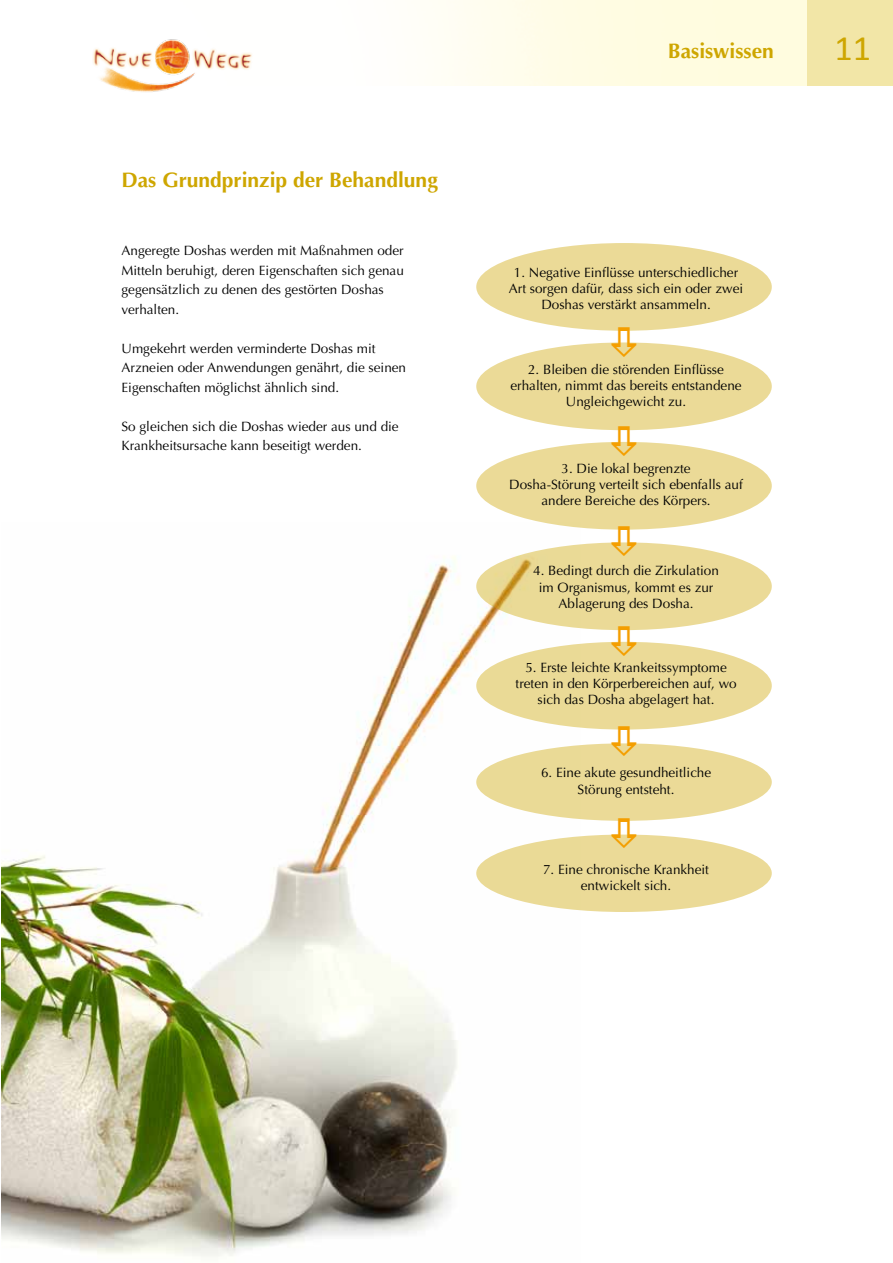
<style>
.page{position:relative;width:893px;height:1263px;background:#fff}
.page>*{position:absolute;margin:0;border:0;box-sizing:border-box;transform-origin:0 0}
.t1{font:36px "Calibri";color:#cea600}
.t2{font:700 21px "Optima";color:#cea600}
.t3{font:13.5px/16.2px "Optima";color:#000;text-align:center}
</style>
<div class="page">
<img style="left:1px;top:523px;width:579px;height:734px">
<div style="left:476px;top:342px;width:296px;height:88px;background:#ebda97;border-radius:50%"></div>
<div style="left:476px;top:442px;width:296px;height:88px;background:#ebda97;border-radius:50%"></div>
<div style="left:476px;top:542px;width:296px;height:88px;background:#ebda97;border-radius:50%"></div>
<div style="left:476px;top:642px;width:296px;height:87px;background:#ebda97;border-radius:50%"></div>
<div style="left:476px;top:743px;width:296px;height:78px;background:#ebda97;border-radius:50%"></div>
<div style="left:476px;top:834px;width:296px;height:78px;background:#ebda97;border-radius:50%"></div>
<div style="left:476px;top:243px;width:296px;height:88px;background:#ebda97;border-radius:50%"></div>
<div style="left:808px;top:0;width:85px;height:85px;background:#f2e6a7"></div>
<img style="left:92px;top:39px;width:161px;height:53px">
<svg style="left:612px;top:330px;width:24px;height:13px"></svg>
<svg style="left:614px;top:430px;width:20px;height:1px"></svg>
<svg style="left:612px;top:529px;width:24px;height:14px"></svg>
<svg style="left:615px;top:630px;width:18px;height:12px"></svg>
<svg style="left:612px;top:820px;width:24px;height:15px"></svg>
<svg style="left:612px;top:729px;width:24px;height:15px"></svg>
<h2 class="t2" style="left:121px;top:167px;width:318px">Das Grundprinzip der Behandlung</h2>
<p class="t3" style="left:122px;top:241px;width:284px;line-height:19.5px;text-align:left">Angeregte Doshas werden mit Maßnahmen oder Mitteln beruhigt, deren Eigenschaften sich genau gegensätzlich zu denen des gestörten Doshas verhalten.</p>
<p class="t3" style="left:122px;top:339px;width:286px;line-height:19.5px;text-align:left">Umgekehrt werden verminderte Doshas mit<br>Arzneien oder Anwendungen genährt, die seinen<br>Eigenschaften möglichst ähnlich sind.</p>
<p class="t3" style="left:122px;top:417px;width:279px;line-height:19.5px;text-align:left">So gleichen sich die Doshas wieder aus und die<br>Krankheitsursache kann beseitigt werden.</p>
<h2 class="t2" style="left:668px;top:38px;width:107px">Basiswissen</h2>
<h1 class="t1" style="left:834px;top:26px;width:38px">11</h1>
<p class="t3" style="left:509px;top:264px;width:236px">1. Negative Einflüsse unterschiedlicher<br>Art sorgen dafür, dass sich ein oder zwei<br>Doshas verstärkt ansammeln.</p>
<p class="t3" style="left:510px;top:361px;width:233px">2. Bleiben die störenden Einflüsse erhalten, nimmt das bereits entstandene<br>Ungleichgewicht zu.</p>
<p class="t3" style="left:509px;top:460px;width:235px">3. Die lokal begrenzte<br>Dosha-Störung verteilt sich ebenfalls auf andere Bereiche des Körpers.</p>
<p class="t3" style="left:533px;top:563px;width:187px">4. Bedingt durch die Zirkulation im Organismus, kommt es zur<br>Ablagerung des Dosha.</p>
<p class="t3" style="left:516px;top:659px;width:222px">5. Erste leichte Krankeitssymptome treten in den Körperbereichen auf, wo sich das Dosha abgelagert hat.</p>
<p class="t3" style="left:541px;top:765px;width:172px">6. Eine akute gesundheitliche<br>Störung entsteht.</p>
<p class="t3" style="left:543px;top:861px;width:167px">7. Eine chronische Krankheit entwickelt sich.</p>
</div>
